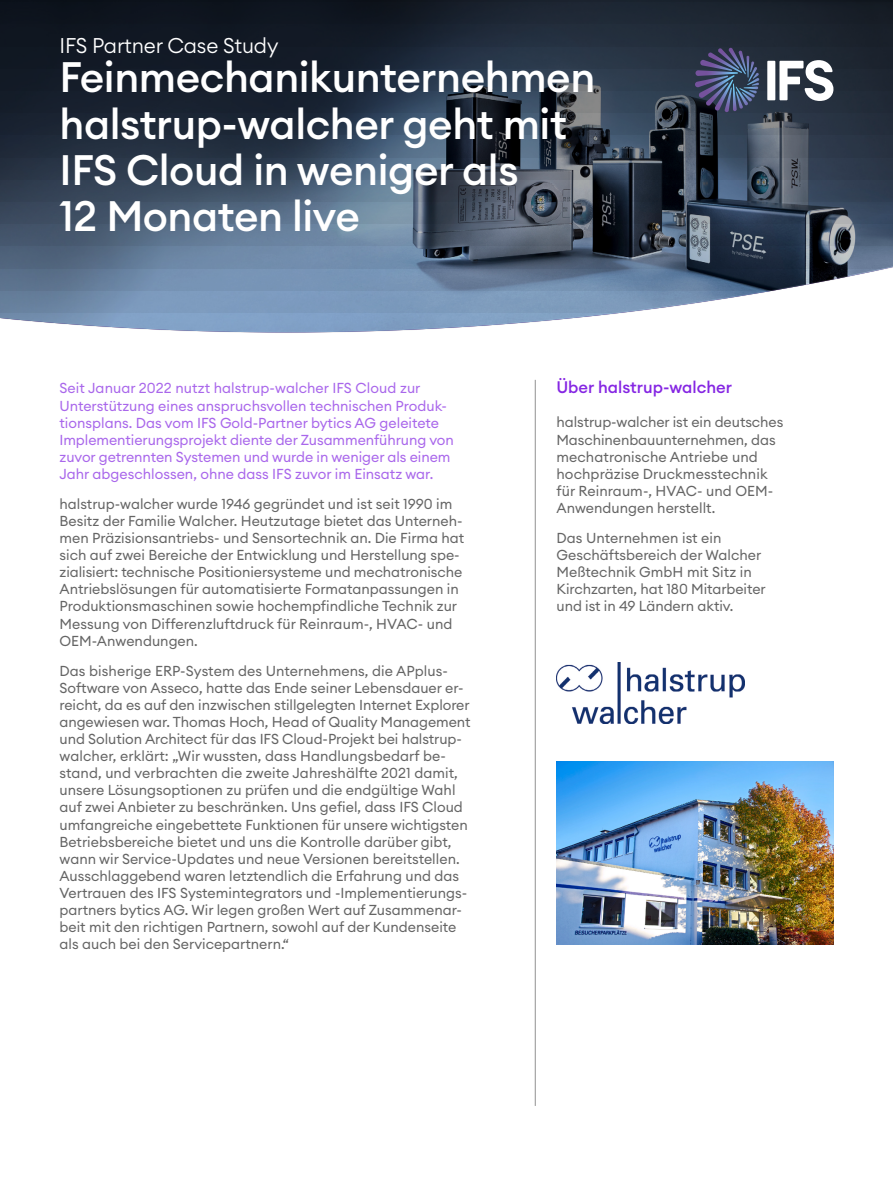
<style>
.page{position:relative;width:893px;height:1191px;background:#fff}
.page>*{position:absolute;margin:0;border:0;box-sizing:border-box;transform-origin:0 0}
.t1{font:500 42px/46.2px "Euclid Circular A";letter-spacing:-.01em;color:#fff}
.t2{font:300 21px "Euclid Circular A";letter-spacing:-.01em;color:#fff}
.t3{font:500 16.5px "Euclid Circular A";color:#8526e3}
.t4{font:14.25px/17.1px "Euclid Circular A";color:#656565}
.t5{font:14.25px/17.1px "Euclid Circular A";color:#a967eb}
</style>
<div class="page">
<svg style="left:0;top:0;width:893px;height:333px;background:#445264"></svg>
<svg style="left:767px;top:60px;width:66px;height:41px"></svg>
<svg style="left:695px;top:48px;width:64px;height:63px;background:#424a6b"></svg>
<hr style="left:535px;top:380px;width:1px;height:726px;background:#919191">
<img style="left:556px;top:663px;width:188px;height:61px">
<img style="left:556px;top:761px;width:277px;height:183px">
<h2 class="t2" style="left:60px;top:32px;width:220px">IFS Partner Case Study</h2>
<h1 class="t1" style="left:60px;top:54px;width:537px">Feinmechanikunternehmen halstrup-walcher geht mit<br>IFS Cloud in weniger als<br>12 Monaten live</h1>
<p class="t5" style="left:60px;top:380px;width:396px">Seit Januar 2022 nutzt halstrup-walcher IFS Cloud zur Unterstützung eines anspruchsvollen technischen Produk&shy;tionsplans. Das vom IFS Gold-Partner bytics AG geleitete Implementierungsprojekt diente der Zusammenführung von zuvor getrennten Systemen und wurde in weniger als einem Jahr abgeschlossen, ohne dass IFS zuvor im Einsatz war.</p>
<p class="t4" style="left:60px;top:495px;width:406px">halstrup-walcher wurde 1946 gegründet und ist seit 1990 im Besitz der Familie Walcher. Heutzutage bietet das Unterneh&shy;men Präzisionsantriebs- und Sensortechnik an. Die Firma hat sich auf zwei Bereiche der Entwicklung und Herstellung spe&shy;zialisiert: technische Positioniersysteme und mechatronische Antriebslösungen für automatisierte Formatanpassungen in Produktionsmaschinen sowie hochempfindliche Technik zur Messung von Differenzluftdruck für Reinraum-, HVAC- und OEM-Anwendungen.</p>
<p class="t4" style="left:60px;top:662px;width:413px">Das bisherige ERP-System des Unternehmens, die APplus-Software von Asseco, hatte das Ende seiner Lebensdauer er&shy;reicht, da es auf den inzwischen stillgelegten Internet Explorer angewiesen war. Thomas Hoch, Head of Quality Management und Solution Architect für das IFS Cloud-Projekt bei halstrup&shy;walcher, erklärt: „Wir wussten, dass Handlungsbedarf be&shy;stand, und verbrachten die zweite Jahreshälfte 2021 damit, unsere Lösungsoptionen zu prüfen und die endgültige Wahl auf zwei Anbieter zu beschränken. Uns gefiel, dass IFS Cloud umfangreiche eingebettete Funktionen für unsere wichtigsten Betriebsbereiche bietet und uns die Kontrolle darüber gibt, wann wir Service-Updates und neue Versionen bereitstellen.<br>Ausschlaggebend waren letztendlich die Erfahrung und das Vertrauen des IFS Systemintegrators und -Implementierungs&shy;partners bytics AG. Wir legen großen Wert auf Zusammenar&shy;beit mit den richtigen Partnern, sowohl auf der Kundenseite als auch bei den Servicepartnern.“</p>
<p class="t3" style="left:556px;top:377px;width:177px">Über halstrup-walcher</p>
<p class="t4" style="left:556px;top:414px;width:228px">halstrup-walcher ist ein deutsches<br>Maschinenbauunternehmen, das mechatronische Antriebe und hochpräzise Druckmesstechnik für Reinraum-, HVAC- und OEM-<br>Anwendungen herstellt.</p>
<p class="t4" style="left:556px;top:529px;width:211px">Das Unternehmen ist ein<br>Geschäftsbereich der Walcher<br>Meßtechnik GmbH mit Sitz in<br>Kirchzarten, hat 180 Mitarbeiter und ist in 49 Ländern aktiv.</p>
</div>
